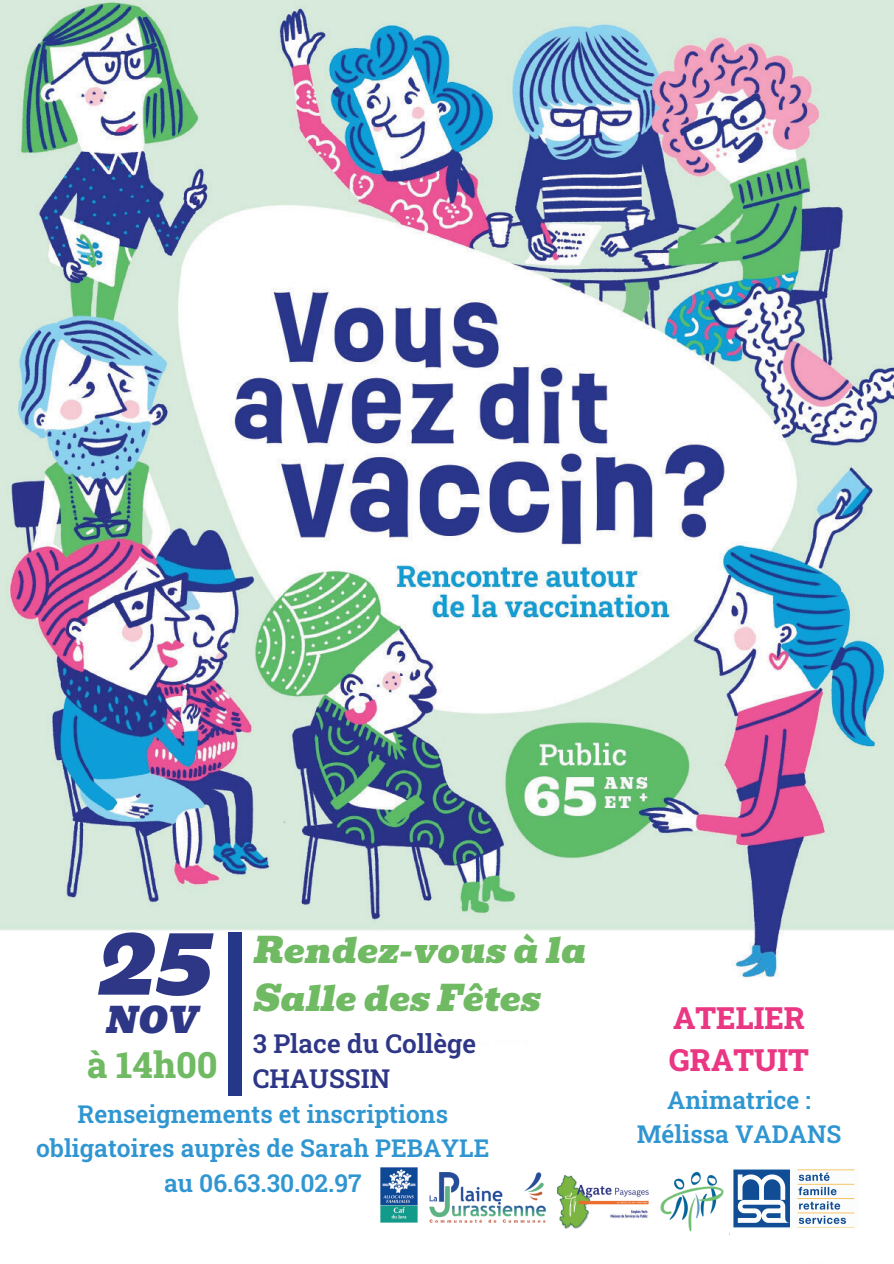
<style>
.page{position:relative;width:894px;height:1264px;background:#fff}
.page>*{position:absolute;margin:0;border:0;box-sizing:border-box;transform-origin:0 0}
.t1{font:italic 92.85px "Bevan";color:#2e3686}
.t2{font:800 36.3px "Roboto Slab";color:#70ba63}
.t3{font:italic 34.8px/48px "Bevan";color:#70ba63}
.t4{font:italic 34.8px "Bevan";color:#2e3686}
.t5{font:800 30.6px/41.8px "Roboto Slab";color:#ea3783}
.t6{font:600 26.1px/35.5px "Roboto Slab";color:#2e3686}
.t7{font:600 24.6px/34.2px "Roboto Slab";color:#3096d1;text-align:center}
</style>
<div class="page">
<img style="left:0;top:0;width:893px;height:1236px">
<img style="left:655px;top:1166px;width:74px;height:70px">
<img style="left:729px;top:1168px;width:128px;height:59px">
<div style="left:228px;top:931px;width:14px;height:164px;background:#243788"></div>
<img style="left:557px;top:1175px;width:91px;height:52px">
<img style="left:429px;top:1172px;width:118px;height:51px">
<img style="left:380px;top:1167px;width:37px;height:55px">
<h1 class="t1" style="left:98px;top:882px;width:117px">25</h1>
<h3 class="t4" style="left:106px;top:990px;width:93px">NOV</h3>
<h2 class="t2" style="left:87px;top:1040px;width:132px">à 14h00</h2>
<h3 class="t3" style="left:254px;top:924px;width:334px">Rendez-vous à la<br>Salle des Fêtes</h3>
<p class="t6" style="left:253px;top:1024px;width:225px">3 Place du Collège<br>CHAUSSIN</p>
<p class="t7" style="left:36px;top:1096px;width:454px">Renseignements et inscriptions obligatoires auprès de Sarah PEBAYLE au 06.63.30.02.97</p>
<p class="t5" style="left:669px;top:996px;width:141px">ATELIER<br>GRATUIT</p>
<p class="t7" style="left:636px;top:1081px;width:206px">Animatrice :<br>Mélissa VADANS</p>
</div>
